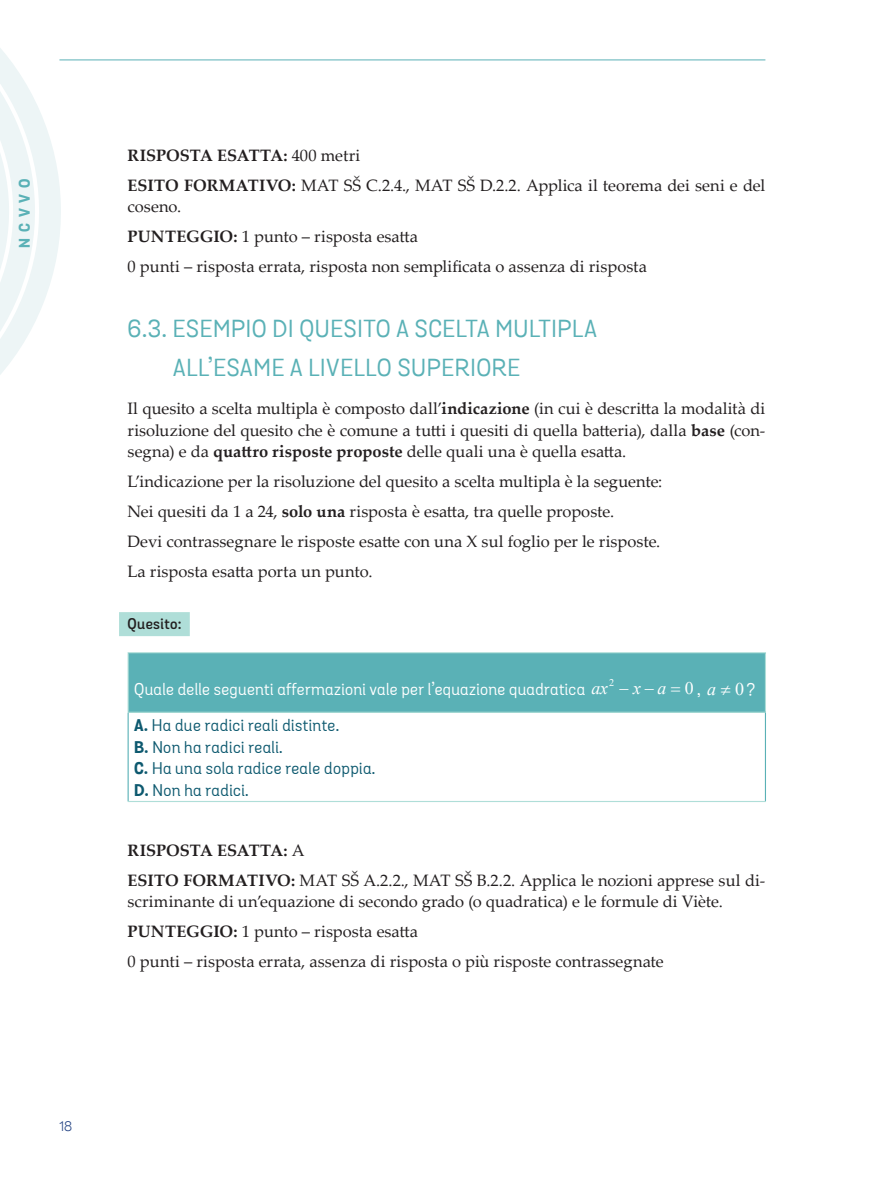
<style>
.page{position:relative;width:893px;height:1191px;background:#fff}
.page>*{position:absolute;margin:0;border:0;box-sizing:border-box;transform-origin:0 0}
.NA02{font:24px/39px "Grota Sans Alt Regular 96724";letter-spacing:.025em;color:#5ab1b6}
.t1{font:italic 17.7px "Times New Roman";color:#fff}
.Text{font:16.5px/21.5px "Palatino Linotype";color:#231f20}
.Zadatak_odgovor{font:16.5px "Grota Sans Alt Regular 96724";letter-spacing:.025em;color:#0d596f}
.Zadatak_pitanje{font:16.5px "Grota Sans Alt Regular 96724";letter-spacing:.02em;color:#fff}
.Text-2{font:700 16.5px "Palatino Linotype";letter-spacing:-.005em;color:#231f20}
.zadatak{font:600 15px "Grota Sans Alt";letter-spacing:.025em;color:#231f20}
.t2{font:15px "Grota Sans Alt Bold 40648";letter-spacing:.395em;color:#5ab1b6}
.t3{font:13.5px "Grota Sans Alt Book 67682";color:#284786}
.t4{font:10.2px "Times New Roman";color:#fff}
.s1{font-weight:400}
.s2{font-weight:700}
.s3{font-family:"Times New Roman";font-style:italic;font-size:17.7px}
.s4{font-family:"Grota Sans Alt Bold 40648"}
.s5{font-family:"Times New Roman";font-size:17.7px}
.s6{font-family:"Times New Roman";font-style:italic;font-size:18px}
.s7{font-family:"Times New Roman";font-size:18px}
</style>
<div class="page">
<hr style="left:59px;top:60px;width:706px;height:1px;background:#5ab1b6">
<svg style="left:0;top:48px;width:62px;height:327px"></svg>
<div style="left:119px;top:612px;width:71px;height:24px;background:#afded8"></div>
<div style="left:128px;top:652px;width:637px;height:60px;background:#5ab1b6"></div>
<hr style="left:128px;top:652px;width:638px;height:1px;background:#afded8">
<hr style="left:128px;top:653px;width:1px;height:58px;background:#afded8">
<hr style="left:765px;top:653px;width:1px;height:58px;background:#afded8">
<hr style="left:128px;top:711px;width:638px;height:2px;background:#afded8">
<hr style="left:128px;top:801px;width:638px;height:1px;background:#afded8">
<hr style="left:128px;top:713px;width:1px;height:88px;background:#5ab1b6">
<hr style="left:765px;top:713px;width:1px;height:88px;background:#5ab1b6">
<p class="t2" style="left:15px;top:248px;width:71px;rotate:-90deg">NCVVO</p>
<p class="Text-2" style="left:128px;top:144px;width:234px">RISPOSTA ESATTA: <span class="s1">400 metri</span></p>
<p class="Text" style="left:128px;top:174px;width:639px"><span class="s2">ESITO FORMATIVO:</span> MAT SŠ C.2.4., MAT SŠ D.2.2. Applica il teorema dei seni e del coseno.</p>
<p class="Text" style="left:128px;top:225px;width:292px"><span class="s2">PUNTEGGIO:</span> 1 punto – risposta esatta</p>
<p class="Text" style="left:128px;top:255px;width:521px">0 punti – risposta errata, risposta non semplificata o assenza di risposta</p>
<p class="NA02" style="left:173px;top:310px;width:426px;text-indent:-45px">6.3. ESEMPIO DI QUESITO A SCELTA MULTIPLA<br>ALL’ESAME A LIVELLO SUPERIORE</p>
<p class="Text" style="left:128px;top:397px;width:639px;text-align:justify">Il quesito a scelta multipla è composto dall’<span class="s2">indicazione</span> (in cui è descritta la modalità di risoluzione del quesito che è comune a tutti i quesiti di quella batteria), dalla <span class="s2">base</span> (con&shy;segna) e da <span class="s2">quattro risposte proposte</span> delle quali una è quella esatta.</p>
<p class="Text" style="left:128px;top:470px;width:536px">L’indicazione per la risoluzione del quesito a scelta multipla è la seguente:</p>
<p class="Text" style="left:128px;top:500px;width:488px">Nei quesiti da 1 a 24, <span class="s2">solo una</span> risposta è esatta, tra quelle proposte.</p>
<p class="Text" style="left:128px;top:530px;width:534px">Devi contrassegnare le risposte esatte con una X sul foglio per le risposte.</p>
<p class="Text" style="left:128px;top:560px;width:246px">La risposta esatta porta un punto.</p>
<p class="zadatak" style="left:128px;top:614px;width:56px">Quesito:</p>
<p class="Zadatak_pitanje" style="left:134px;top:678px;width:476px">Quale delle seguenti affermazioni vale per l’equazione quadratica <span class="s3">ax</span></p>
<p class="t4" style="left:609px;top:675px;width:7px">2</p>
<p class="Zadatak_odgovor" style="left:134px;top:715px;width:207px"><span class="s4">A.</span> Ha due radici reali distinte.</p>
<p class="Zadatak_odgovor" style="left:134px;top:737px;width:150px"><span class="s4">B.</span> Non ha radici reali.</p>
<p class="Zadatak_odgovor" style="left:134px;top:758px;width:243px"><span class="s4">C.</span> Ha una sola radice reale doppia.</p>
<p class="Zadatak_odgovor" style="left:134px;top:779px;width:116px"><span class="s4">D.</span> Non ha radici.</p>
<p class="t1" style="left:633px;top:676px;width:35px">x a</p>
<p class="Zadatak_pitanje" style="left:685px;top:678px;width:72px"><span class="s5">0</span>,<span class="s6">a</span>≠<span class="s7">0</span>?</p>
<p class="Text-2" style="left:128px;top:838px;width:178px">RISPOSTA ESATTA: <span class="s1">A</span></p>
<p class="Text" style="left:128px;top:869px;width:639px"><span class="s2">ESITO FORMATIVO:</span> MAT SŠ A.2.2., MAT SŠ B.2.2. Applica le nozioni apprese sul di&shy;scriminante di un’equazione di secondo grado (o quadratica) e le formule di Viète.</p>
<p class="Text" style="left:128px;top:920px;width:292px"><span class="s2">PUNTEGGIO:</span> 1 punto – risposta esatta</p>
<p class="Text" style="left:128px;top:950px;width:538px">0 punti – risposta errata, assenza di risposta o più risposte contrassegnate</p>
<p class="t3" style="left:59px;top:1118px;width:14px">18</p>
</div>
